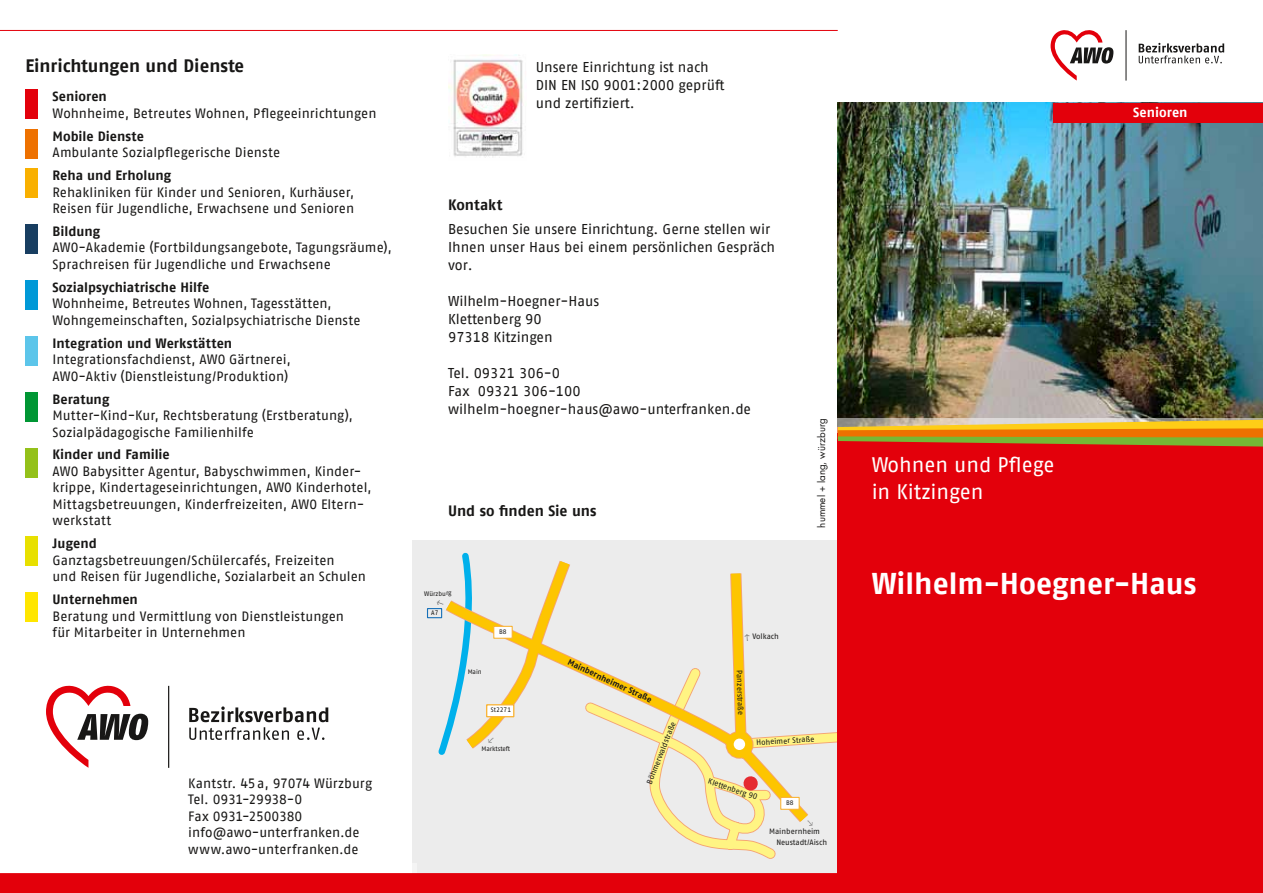
<style>
.page{position:relative;width:1263px;height:893px;background:#fff}
.page>*{position:absolute;margin:0;border:0;box-sizing:border-box;transform-origin:0 0}
.t1{font:700 30px "AWO Fago Office";color:#fff}
.t2{font:21px/27px "AWO Fago Office";color:#fff}
.t3{font:700 18px "AWO Fago Office";letter-spacing:-.005em;color:#181716}
.t4{font:700 15px "AWO Fago Office";letter-spacing:-.005em;color:#181716}
.t5{font:14.25px/18px "AWO Fago Office";color:#181716}
.t6{font:13.5px/16.5px "AWO Fago Office";color:#181716}
.t7{font:700 13.5px "AWO Fago Office";color:#181716}
.t8{font:700 13.5px "AWO Fago Office";color:#fff}
.t9{font:9.75px "Futura";color:#181716}
.t10{font:700 8.4px "AWO Fago Office";color:#1b181c}
.t11{font:7.8px "AWO Fago Office";color:#181716}
.t12{font:6.6px "AWO Fago Office";letter-spacing:-.005em;color:#181716}
</style>
<div class="page">
<div style="left:412px;top:540px;width:426px;height:340px;background:#ececec"></div>
<svg style="left:480px;top:561px;width:265px;height:182px"></svg>
<div style="left:427px;top:608px;width:15px;height:10px;border:1px solid #1770b8"></div>
<div style="left:486px;top:704px;width:28px;height:13px;background:#fff;border:1px solid #f9b231"></div>
<div style="left:493px;top:626px;width:20px;height:13px;background:#fff;border:1px solid #f9b231"></div>
<img style="left:838px;top:103px;width:425px;height:315px">
<div style="left:26px;top:89px;width:12px;height:30px;background:#e3000b"></div>
<div style="left:26px;top:129px;width:12px;height:30px;background:#ee7100"></div>
<div style="left:26px;top:168px;width:12px;height:30px;background:#f9b000"></div>
<div style="left:26px;top:224px;width:12px;height:30px;background:#183e61"></div>
<div style="left:26px;top:280px;width:12px;height:30px;background:#0099d7"></div>
<div style="left:26px;top:336px;width:12px;height:30px;background:#5cc5ea"></div>
<div style="left:26px;top:392px;width:12px;height:30px;background:#009634"></div>
<div style="left:26px;top:448px;width:12px;height:29px;background:#94c11a"></div>
<div style="left:26px;top:537px;width:12px;height:29px;background:#e8e000"></div>
<div style="left:26px;top:592px;width:12px;height:30px;background:#ffe600"></div>
<svg style="left:46px;top:685px;width:102px;height:83px"></svg>
<svg style="left:189px;top:706px;width:139px;height:34px"></svg>
<hr style="left:168px;top:686px;width:1px;height:82px;background:#181716">
<div style="left:1053px;top:103px;width:210px;height:19px;background:#e3000b"></div>
<div style="left:838px;top:428px;width:425px;height:465px;background:#e3000b"></div>
<svg style="left:838px;top:418px;width:425px;height:2px"></svg>
<svg style="left:838px;top:420px;width:425px;height:27px;background:#cc932a"></svg>
<div style="left:0;top:873px;width:842px;height:20px;background:#e3000b"></div>
<div style="left:0;top:863px;width:417px;height:10px;background:#fff"></div>
<img style="left:448px;top:54px;width:75px;height:104px">
<hr style="left:0;top:30px;width:838px;height:1px;background:#e3000b">
<svg style="left:1050px;top:30px;width:63px;height:51px"></svg>
<svg style="left:1139px;top:43px;width:85px;height:20px"></svg>
<hr style="left:1126px;top:30px;width:1px;height:51px;background:#181716">
<svg style="left:580px;top:663px;width:258px;height:196px"></svg>
<svg style="left:435px;top:553px;width:45px;height:202px"></svg>
<svg style="left:487px;top:736px;width:8px;height:7px"></svg>
<h3 class="t3" style="left:26px;top:55px;width:220px">Einrichtungen und Dienste</h3>
<p class="t7" style="left:53px;top:89px;width:56px">Senioren</p>
<p class="t6" style="left:53px;top:105px;width:325px">Wohnheime, Betreutes Wohnen, Pflegeeinrichtungen</p>
<p class="t7" style="left:53px;top:128px;width:93px">Mobile Dienste</p>
<p class="t6" style="left:53px;top:144px;width:229px">Ambulante Sozialpflegerische Dienste</p>
<p class="t7" style="left:53px;top:167px;width:120px">Reha und Erholung</p>
<p class="t6" style="left:53px;top:183px;width:303px">Rehakliniken für Kinder und Senioren, Kurhäuser,<br>Reisen für Jugendliche, Erwachsene und Senioren</p>
<p class="t7" style="left:53px;top:223px;width:49px">Bildung</p>
<p class="t6" style="left:53px;top:239px;width:341px">AWO-Akademie (Fortbildungsangebote, Tagungsräume),<br>Sprachreisen für Jugendliche und Erwachsene</p>
<p class="t7" style="left:53px;top:279px;width:158px">Sozialpsychiatrische Hilfe</p>
<p class="t6" style="left:53px;top:295px;width:309px">Wohnheime, Betreutes Wohnen, Tagesstätten,<br>Wohngemeinschaften, Sozialpsychiatrische Dienste</p>
<p class="t7" style="left:53px;top:335px;width:181px">Integration und Werkstätten</p>
<p class="t6" style="left:53px;top:351px;width:240px">Integrationsfachdienst, AWO Gärtnerei,<br>AWO-Aktiv (Dienstleistung/Produktion)</p>
<p class="t7" style="left:53px;top:391px;width:58px">Beratung</p>
<p class="t6" style="left:53px;top:407px;width:302px">Mutter-Kind-Kur, Rechtsberatung (Erstberatung),<br>Sozialpädagogische Familienhilfe</p>
<p class="t7" style="left:53px;top:447px;width:119px">Kinder und Familie</p>
<p class="t6" style="left:53px;top:463px;width:321px">AWO Babysitter Agentur, Babyschwimmen, Kinder&shy;krippe, Kindertageseinrichtungen, AWO Kinderhotel, Mittagsbetreuungen, Kinderfreizeiten, AWO Eltern&shy;werkstatt</p>
<p class="t7" style="left:53px;top:536px;width:46px">Jugend</p>
<p class="t6" style="left:53px;top:552px;width:315px">Ganztagsbetreuungen/Schülercafés, Freizeiten<br>und Reisen für Jugendliche, Sozialarbeit an Schulen</p>
<p class="t7" style="left:53px;top:592px;width:87px">Unternehmen</p>
<p class="t6" style="left:53px;top:608px;width:293px">Beratung und Vermittlung von Dienstleistungen für Mitarbeiter in Unternehmen</p>
<p class="t6" style="left:188px;top:774px;width:185px">Kantstr. 45a, 97074 Würzburg<br>Tel. 0931-29938-0<br>Fax 0931-2500380 info@awo-unterfranken.de www.awo-unterfranken.de</p>
<p class="t5" style="left:536px;top:58px;width:190px">Unsere Einrichtung ist nach<br>DIN EN ISO 9001:2000 geprüft und zertifiziert.</p>
<p class="t4" style="left:448px;top:196px;width:56px">Kontakt</p>
<p class="t5" style="left:448px;top:220px;width:329px">Besuchen Sie unsere Einrichtung. Gerne stellen wir<br>Ihnen unser Haus bei einem persönlichen Gespräch vor.</p>
<p class="t5" style="left:448px;top:292px;width:153px">Wilhelm-Hoegner-Haus<br>Klettenberg 90<br>97318 Kitzingen</p>
<p class="t5" style="left:448px;top:364px;width:304px">Tel. 09321 306-0<br>Fax 09321 306-100 wilhelm-hoegner-haus@awo-unterfranken.de</p>
<p class="t4" style="left:448px;top:502px;width:150px">Und so finden Sie uns</p>
<p class="t12" style="left:424px;top:589px;width:29px">Würzburg</p>
<p class="t12" style="left:431px;top:609px;width:9px">A7</p>
<p class="t12" style="left:499px;top:628px;width:9px">B8</p>
<p class="t12" style="left:468px;top:668px;width:16px">Main</p>
<p class="t12" style="left:491px;top:706px;width:22px">St2271</p>
<p class="t10" style="left:570px;top:657px;width:93px;rotate:25deg">Mainbernheimer Straße</p>
<p class="t11" style="left:752px;top:632px;width:28px">Volkach</p>
<p class="t11" style="left:744px;top:670px;width:47px;rotate:88deg">Panzerstraße</p>
<p class="t9" style="left:815px;top:528px;width:111px;rotate:-90deg">hummel + lang, würzburg</p>
<p class="t12" style="left:481px;top:745px;width:30px">Marktsteft</p>
<p class="t11" style="left:645px;top:782px;width:67px;rotate:-68deg">Böhmerw aldstraße</p>
<p class="t11" style="left:756px;top:738px;width:60px;rotate:-4deg">Hoheimer Straße</p>
<p class="t11" style="left:710px;top:777px;width:53px;rotate:18deg">Klettenberg 90</p>
<p class="t12" style="left:786px;top:799px;width:9px">B8</p>
<p class="t11" style="left:769px;top:827px;width:53px">Mainbernheim</p>
<p class="t11" style="left:776px;top:838px;width:52px">Neustadt/Aisch</p>
<p class="t8" style="left:1133px;top:104px;width:56px">Senioren</p>
<h2 class="t2" style="left:872px;top:451px;width:184px">Wohnen und Pflege in Kitzingen</h2>
<h1 class="t1" style="left:872px;top:566px;width:326px">Wilhelm-Hoegner-Haus</h1>
</div>
